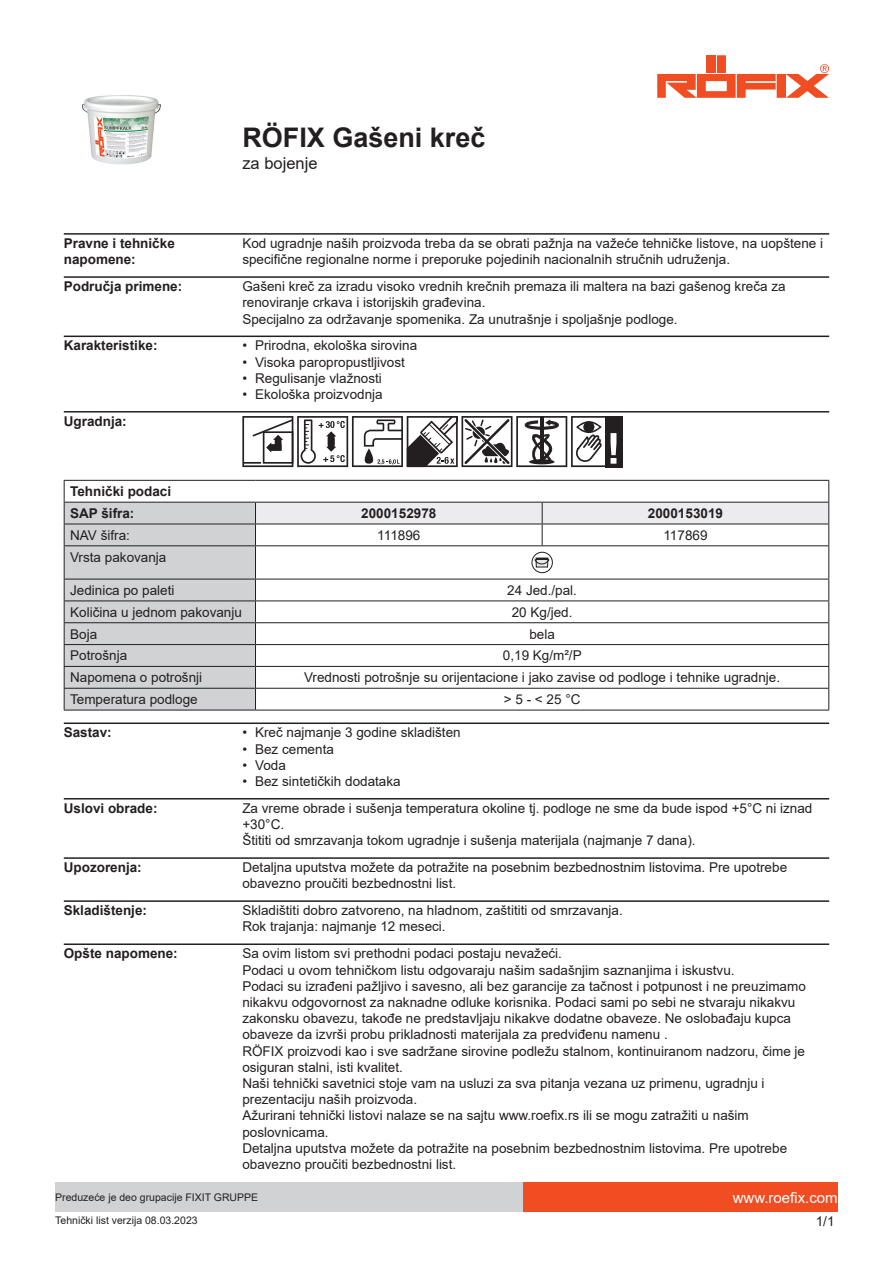
<style>
.page{position:relative;width:893px;height:1263px;background:#fff}
.page>*{position:absolute;margin:0;border:0;box-sizing:border-box;transform-origin:0 0}
.t1{font:700 27px "Arial";color:#231f20}
.t2{font:16.5px "Arial";color:#231f20}
.t3{font:15px "Arial";color:#fff}
.t4{font:13.5px/16.2px "Arial";color:#231f20}
.t5{font:700 13.5px/16.2px "Arial";color:#231f20}
.t6{font:10.5px "Arial";color:#231f20}
</style>
<div class="page">
<img style="left:82px;top:95px;width:79px;height:70px">
<div style="left:717px;top:55px;width:9px;height:18px;background:#f04d22"></div>
<div style="left:707px;top:55px;width:9px;height:18px;background:#f04d22"></div>
<svg style="left:657px;top:64px;width:172px;height:34px"></svg>
<div style="left:523px;top:1182px;width:315px;height:30px;background:#f04d22"></div>
<div style="left:55px;top:1182px;width:468px;height:30px;background:#d1d2d4"></div>
<hr style="left:64px;top:233px;width:765px;height:2px;background:#231f20">
<hr style="left:64px;top:276px;width:765px;height:2px;background:#231f20">
<hr style="left:64px;top:336px;width:765px;height:1px;background:#231f20">
<hr style="left:64px;top:411px;width:765px;height:1px;background:#231f20">
<svg style="left:242px;top:416px;width:380px;height:51px"></svg>
<hr style="left:64px;top:480px;width:191px;height:1px;background:#231f20">
<hr style="left:255px;top:480px;width:287px;height:1px;background:#231f20">
<hr style="left:542px;top:480px;width:287px;height:1px;background:#231f20">
<hr style="left:64px;top:710px;width:191px;height:1px;background:#231f20">
<hr style="left:255px;top:710px;width:287px;height:1px;background:#231f20">
<hr style="left:542px;top:710px;width:287px;height:1px;background:#231f20">
<svg style="left:64px;top:481px;width:765px;height:229px"></svg>
<hr style="left:64px;top:722px;width:765px;height:2px;background:#231f20">
<hr style="left:64px;top:798px;width:765px;height:1px;background:#231f20">
<hr style="left:64px;top:857px;width:765px;height:2px;background:#231f20">
<hr style="left:64px;top:900px;width:765px;height:2px;background:#231f20">
<hr style="left:64px;top:943px;width:765px;height:2px;background:#231f20">
<h1 class="t1" style="left:242px;top:119px;width:245px">RÖFIX Gašeni kreč</h1>
<p class="t2" style="left:242px;top:152px;width:77px">za bojenje</p>
<p class="t5" style="left:64px;top:235px;width:113px">Pravne i tehničke napomene:</p>
<p class="t4" style="left:242px;top:235px;width:582px">Kod ugradnje naših proizvoda treba da se obrati pažnja na važeće tehničke listove, na uopštene i specifične regionalne norme i preporuke pojedinih nacionalnih stručnih udruženja.</p>
<p class="t5" style="left:64px;top:278px;width:120px">Područja primene:</p>
<p class="t4" style="left:242px;top:278px;width:545px">Gašeni kreč za izradu visoko vrednih krečnih premaza ili maltera na bazi gašenog kreča za renoviranje crkava i istorijskih građevina.<br>Specijalno za održavanje spomenika. Za unutrašnje i spoljašnje podloge.</p>
<p class="t5" style="left:64px;top:338px;width:95px">Karakteristike:</p>
<p class="t4" style="left:242px;top:337px;width:176px">• Prirodna, ekološka sirovina</p>
<p class="t4" style="left:242px;top:354px;width:164px">• Visoka paropropustljivost</p>
<p class="t4" style="left:242px;top:370px;width:141px">• Regulisanje vlažnosti</p>
<p class="t4" style="left:242px;top:386px;width:142px">• Ekološka proizvodnja</p>
<p class="t5" style="left:64px;top:413px;width:65px">Ugradnja:</p>
<p class="t5" style="left:70px;top:481px;width:103px;line-height:21.9px">Tehnički podaci<br>SAP šifra:</p>
<p class="t5" style="left:361px;top:505px;width:77px">2000152978</p>
<p class="t5" style="left:648px;top:505px;width:77px">2000153019</p>
<p class="t4" style="left:70px;top:527px;width:61px">NAV šifra:</p>
<p class="t4" style="left:377px;top:527px;width:45px">111896</p>
<p class="t4" style="left:663px;top:527px;width:46px">117869</p>
<p class="t4" style="left:70px;top:549px;width:98px">Vrsta pakovanja</p>
<p class="t4" style="left:70px;top:582px;width:106px">Jedinica po paleti</p>
<p class="t4" style="left:507px;top:582px;width:71px">24 Jed./pal.</p>
<p class="t4" style="left:70px;top:604px;width:173px">Količina u jednom pakovanju</p>
<p class="t4" style="left:512px;top:604px;width:62px">20 Kg/jed.</p>
<p class="t4" style="left:70px;top:626px;width:29px">Boja</p>
<p class="t4" style="left:529px;top:626px;width:27px">bela</p>
<p class="t4" style="left:70px;top:647px;width:59px">Potrošnja</p>
<p class="t4" style="left:503px;top:647px;width:80px">0,19 Kg/m²/P</p>
<p class="t4" style="left:70px;top:669px;width:134px">Napomena o potrošnji</p>
<p class="t4" style="left:304px;top:669px;width:477px">Vrednosti potrošnje su orijentacione i jako zavise od podloge i tehnike ugradnje.</p>
<p class="t4" style="left:70px;top:691px;width:129px">Temperatura podloge</p>
<p class="t4" style="left:504px;top:691px;width:78px">&gt; 5 - &lt; 25 °C</p>
<p class="t5" style="left:64px;top:725px;width:50px">Sastav:</p>
<p class="t4" style="left:242px;top:724px;width:220px">• Kreč najmanje 3 godine skladišten</p>
<p class="t4" style="left:242px;top:741px;width:93px">• Bez cementa</p>
<p class="t4" style="left:242px;top:757px;width:45px">• Voda</p>
<p class="t4" style="left:242px;top:773px;width:160px">• Bez sintetičkih dodataka</p>
<p class="t5" style="left:64px;top:800px;width:95px">Uslovi obrade:</p>
<p class="t4" style="left:242px;top:800px;width:572px">Za vreme obrade i sušenja temperatura okoline tj. podloge ne sme da bude ispod +5°C ni iznad +30°C.<br>Štititi od smrzavanja tokom ugradnje i sušenja materijala (najmanje 7 dana).</p>
<p class="t5" style="left:64px;top:859px;width:80px">Upozorenja:</p>
<p class="t4" style="left:242px;top:859px;width:546px">Detaljna uputstva možete da potražite na posebnim bezbednostnim listovima. Pre upotrebe obavezno proučiti bezbednostni list.</p>
<p class="t5" style="left:64px;top:902px;width:85px">Skladištenje:</p>
<p class="t4" style="left:242px;top:902px;width:382px">Skladištiti dobro zatvoreno, na hladnom, zaštititi od smrzavanja.<br>Rok trajanja: najmanje 12 meseci.</p>
<p class="t5" style="left:64px;top:946px;width:116px">Opšte napomene:</p>
<p class="t4" style="left:242px;top:945px;width:565px">Sa ovim listom svi prethodni podaci postaju nevažeći.<br>Podaci u ovom tehničkom listu odgovaraju našim sadašnjim saznanjima i iskustvu.<br>Podaci su izrađeni pažljivo i savesno, ali bez garancije za tačnost i potpunost i ne preuzimamo nikakvu odgovornost za naknadne odluke korisnika. Podaci sami po sebi ne stvaraju nikakvu zakonsku obavezu, takođe ne predstavljaju nikakve dodatne obaveze. Ne oslobađaju kupca obaveze da izvrši probu prikladnosti materijala za predviđenu namenu .<br>RÖFIX proizvodi kao i sve sadržane sirovine podležu stalnom, kontinuiranom nadzoru, čime je osiguran stalni, isti kvalitet.<br>Naši tehnički savetnici stoje vam na usluzi za sva pitanja vezana uz primenu, ugradnju i prezentaciju naših proizvoda.<br>Ažurirani tehnički listovi nalaze se na sajtu www.roefix.rs ili se mogu zatražiti u našim poslovnicama.<br>Detaljna uputstva možete da potražite na posebnim bezbednostnim listovima. Pre upotrebe obavezno proučiti bezbednostni list.</p>
<p class="t6" style="left:55px;top:1190px;width:204px">Preduzeće je deo grupacije FIXIT GRUPPE</p>
<p class="t3" style="left:733px;top:1187px;width:107px">www.roefix.com</p>
<p class="t6" style="left:55px;top:1213px;width:144px">Tehnički list verzija 08.03.2023</p>
<p class="t4" style="left:816px;top:1213px;width:20px">1/1</p>
</div>
